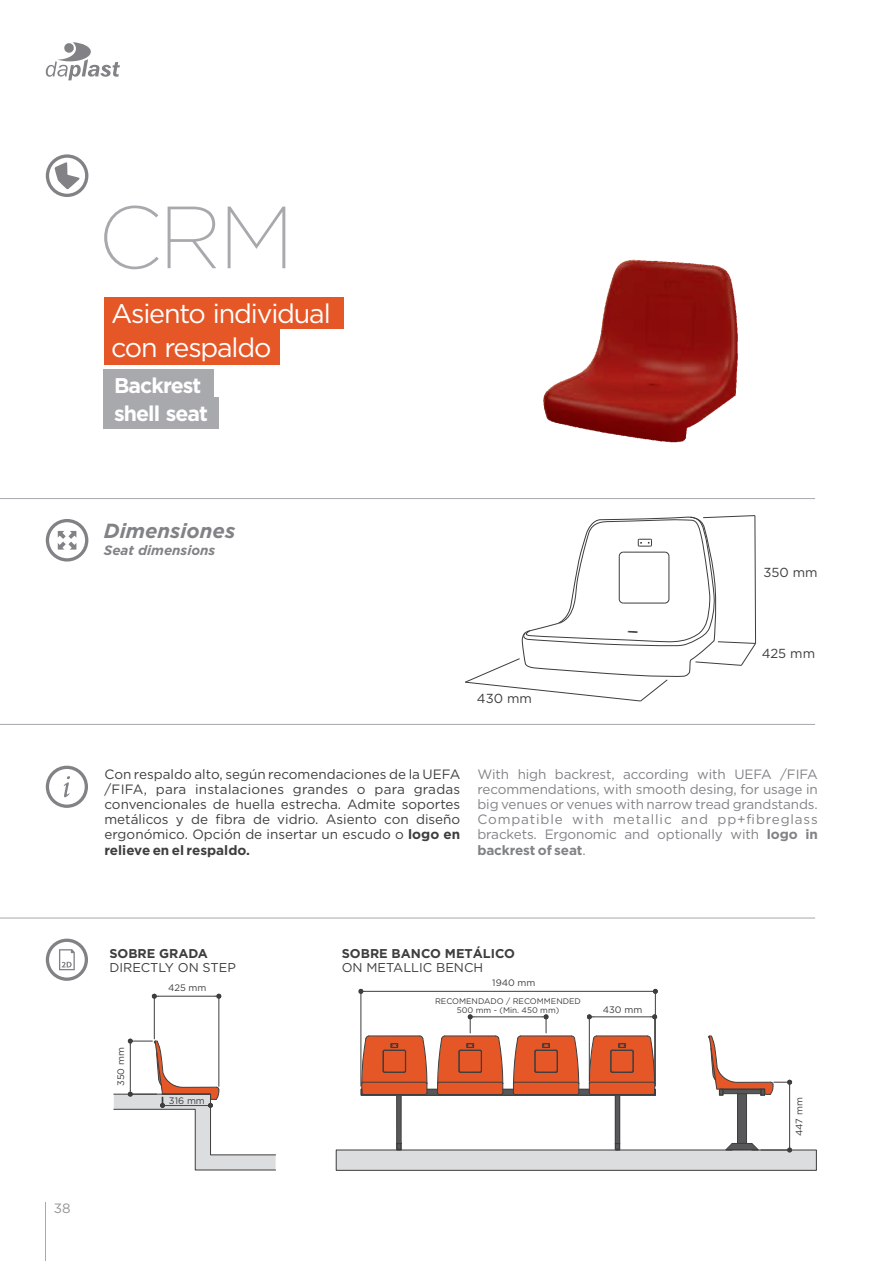
<style>
.page{position:relative;width:891px;height:1261px;background:#fff}
.page>*{position:absolute;margin:0;border:0;box-sizing:border-box;transform-origin:0 0}
.t1{font:300 88.05px "Gotham Ex";color:#a8a9ad}
.t2{font:26.85px/33.6px "Gotham";letter-spacing:-.045em;color:#fff}
.t3{font:700 21.3px/27.5px "Gotham";letter-spacing:-.045em;color:#fff}
.t4{font:italic 700 20.4px "Gotham";color:#808285}
.t5{font:13.5px/15.1px "Gotham";color:#3e3e3f;text-align:justify}
.t6{font:13.5px/15.1px "Gotham";letter-spacing:-.01em;color:#808285;text-align:justify}
.t7{font:italic 700 13.5px "Gotham";color:#808285}
.t8{font:13.5px "Gotham";color:#939598}
.t9{font:13.05px "Gotham";color:#3e3e3f}
.t10{font:12.75px "Gotham";color:#3e3e3f}
.t11{font:700 12.75px "Gotham";color:#3e3e3f}
.t12{font:9.45px "Gotham";color:#3e3e3f}
.t13{font:8.1px/8.7px "Gotham";color:#3e3e3f;text-align:center}
.s1{font-weight:700}
</style>
<div class="page">
<svg style="left:615px;top:1095px;width:4px;height:47px"></svg>
<div style="left:396px;top:1095px;width:5px;height:54px;background:#57585a"></div>
<div style="left:336px;top:1149px;width:480px;height:21px;background:#dcdddf"></div>
<svg style="left:46px;top:938px;width:42px;height:42px"></svg>
<svg style="left:46px;top:519px;width:42px;height:42px"></svg>
<div style="left:104px;top:297px;width:239px;height:31px;background:#e55727"></div>
<div style="left:104px;top:328px;width:175px;height:36px;background:#e55727"></div>
<div style="left:104px;top:369px;width:110px;height:31px;background:#a8a9ad"></div>
<div style="left:104px;top:397px;width:115px;height:32px;background:#a8a9ad"></div>
<hr style="left:0;top:724px;width:815px;height:1px;background:#a8a9ad">
<hr style="left:0;top:917px;width:815px;height:1px;background:#a8a9ad">
<hr style="left:0;top:498px;width:815px;height:1px;background:#a8a9ad">
<svg style="left:46px;top:42px;width:74px;height:38px"></svg>
<svg style="left:46px;top:765px;width:42px;height:42px"></svg>
<svg style="left:465px;top:515px;width:290px;height:186px"></svg>
<svg style="left:46px;top:154px;width:42px;height:43px"></svg>
<img style="left:543px;top:259px;width:195px;height:184px">
<hr style="left:218px;top:994px;width:1px;height:92px;background:#3e3e3f">
<hr style="left:154px;top:994px;width:1px;height:44px;background:#3e3e3f">
<hr style="left:158px;top:995px;width:57px;height:1px;background:#3e3e3f">
<svg style="left:215px;top:993px;width:6px;height:5px"></svg>
<svg style="left:152px;top:993px;width:6px;height:5px"></svg>
<hr style="left:655px;top:989px;width:1px;height:97px;background:#3e3e3f">
<hr style="left:360px;top:989px;width:1px;height:97px;background:#3e3e3f">
<hr style="left:364px;top:991px;width:287px;height:1px;background:#3e3e3f">
<svg style="left:651px;top:989px;width:6px;height:4px"></svg>
<svg style="left:359px;top:989px;width:5px;height:4px"></svg>
<hr style="left:400px;top:1095px;width:1px;height:48px;background:#3e3e3f">
<hr style="left:396px;top:1095px;width:1px;height:48px;background:#3e3e3f">
<hr style="left:614px;top:1095px;width:1px;height:48px;background:#3e3e3f">
<hr style="left:619px;top:1095px;width:1px;height:48px;background:#3e3e3f">
<svg style="left:396px;top:1142px;width:6px;height:8px"></svg>
<svg style="left:614px;top:1142px;width:6px;height:8px"></svg>
<svg style="left:113px;top:1038px;width:163px;height:132px"></svg>
<svg style="left:707px;top:1035px;width:84px;height:117px"></svg>
<svg style="left:360px;top:1014px;width:296px;height:81px"></svg>
<hr style="left:46px;top:1202px;width:1px;height:58px;background:#a8a9ad">
<h1 class="t1" style="left:98px;top:204px;width:198px">CRM</h1>
<h2 class="t2" style="left:111px;top:298px;width:221px">Asiento individual con respaldo</h2>
<h3 class="t3" style="left:114px;top:373px;width:95px">Backrest shell seat</h3>
<h3 class="t4" style="left:104px;top:523px;width:133px">Dimensiones</h3>
<p class="t7" style="left:104px;top:545px;width:113px">Seat dimensions</p>
<p class="t9" style="left:477px;top:694px;width:56px">430 mm</p>
<p class="t9" style="left:763px;top:568px;width:56px">350 mm</p>
<p class="t9" style="left:761px;top:649px;width:55px">425 mm</p>
<p class="t5" style="left:104px;top:767px;width:357px">Con respaldo alto, según recomendaciones de la UEFA /FIFA, para instalaciones grandes o para gradas convencionales de huella estrecha. Admite soportes metálicos y de fibra de vidrio. Asiento con diseño ergonómico. Opción de insertar un escudo o <span class="s1">logo en relieve en el respaldo.</span></p>
<p class="t6" style="left:477px;top:767px;width:342px">With high backrest, according with UEFA /FIFA recommendations, with smooth desing, for usage in big venues or venues with narrow tread grandstands.<br>Compatible with metallic and pp+fibreglass brackets. Ergonomic and optionally with <span class="s1">logo in backrest of seat</span>.</p>
<p class="t11" style="left:109px;top:948px;width:100px">SOBRE GRADA</p>
<p class="t10" style="left:109px;top:962px;width:128px">DIRECTLY ON STEP</p>
<p class="t12" style="left:117px;top:1086px;width:40px;rotate:-90deg">350 mm</p>
<p class="t12" style="left:168px;top:983px;width:40px">425 mm</p>
<p class="t12" style="left:169px;top:1096px;width:37px">316 mm</p>
<p class="t8" style="left:54px;top:1203px;width:18px">38</p>
<p class="t11" style="left:342px;top:948px;width:175px">SOBRE BANCO METÁLICO</p>
<p class="t10" style="left:342px;top:962px;width:143px">ON METALLIC BENCH</p>
<p class="t12" style="left:492px;top:979px;width:45px">1940 mm</p>
<p class="t13" style="left:435px;top:997px;width:147px">RECOMENDADO / RECOMMENDED<br>500 mm - (Min. 450 mm)</p>
<p class="t12" style="left:602px;top:1005px;width:41px">430 mm</p>
<p class="t12" style="left:795px;top:1135px;width:40px;rotate:-90deg">447 mm</p>
</div>
